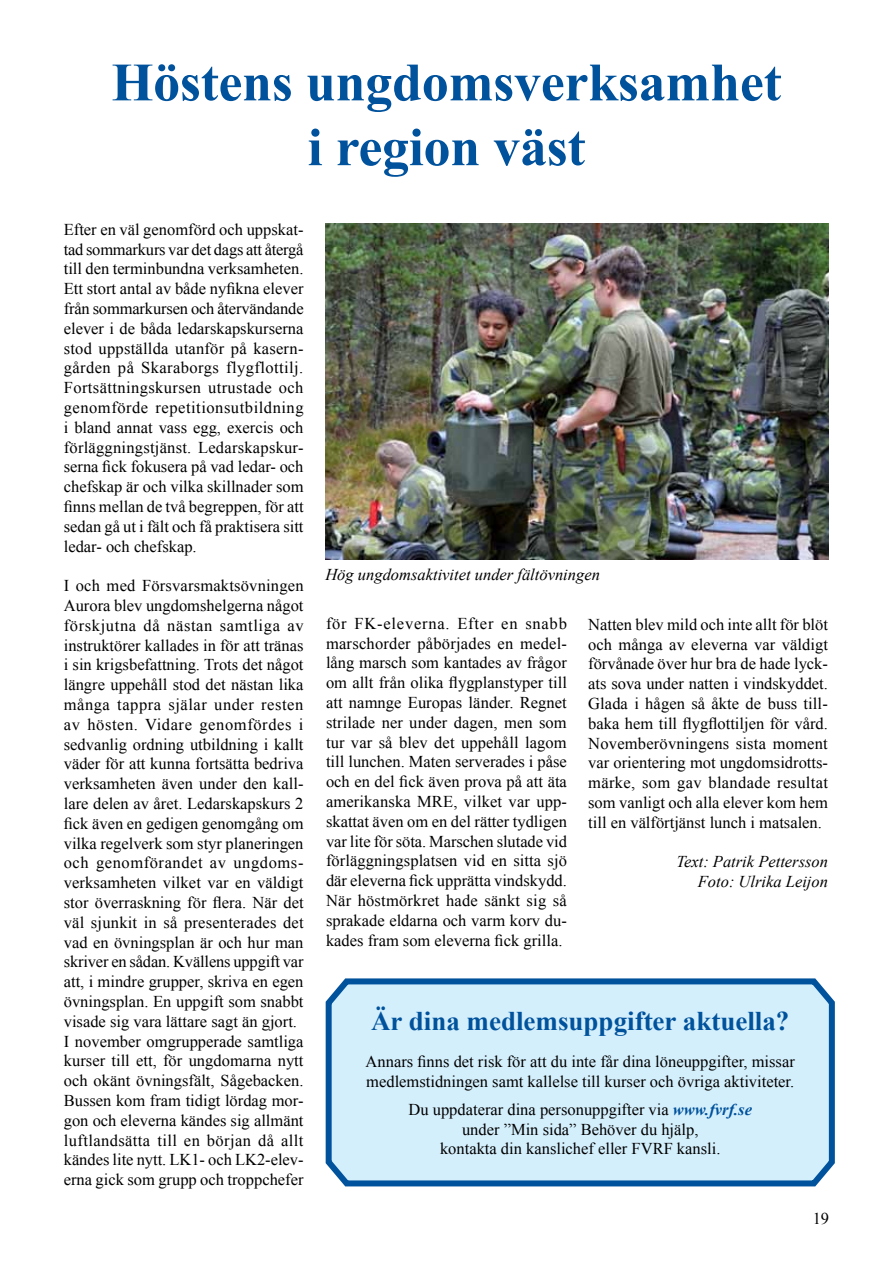
<style>
.page{position:relative;width:893px;height:1263px;background:#fff}
.page>*{position:absolute;margin:0;border:0;box-sizing:border-box;transform-origin:0 0}
.t1{font:700 54px/64.8px "Times New Roman";letter-spacing:-.005em;color:#00529c;text-align:center}
.t2{font:700 27px "Times New Roman";color:#00529c}
.t3{font:16.5px/19.8px "Times New Roman";color:#000;text-align:justify}
.t4{font:italic 16.5px/19.8px "Times New Roman";color:#000;text-align:right}
.s1{font-weight:700;font-style:italic;color:#00529c}
</style>
<div class="page">
<img style="left:325px;top:223px;width:504px;height:337px">
<svg style="left:325px;top:978px;width:510px;height:209px;background:#c4e3f4"></svg>
<h1 class="t1" style="left:111px;top:49px;width:672px">Höstens ungdomsverksamhet i region väst</h1>
<p class="t3" style="left:64px;top:219px;width:241px">Efter en väl genomförd och uppskat&shy;tad sommarkurs var det dags att återgå till den terminbundna verksamheten.<br>Ett stort antal av både nyfikna elever från sommarkursen och återvändande elever i de båda ledarskapskurserna stod uppställda utanför på kasern&shy;gården på Skaraborgs flygflottilj.<br>Fortsättningskursen utrustade och genomförde repetitionsutbildning i bland annat vass egg, exercis och förläggningstjänst. Ledarskapskur&shy;serna fick fokusera på vad ledar- och chefskap är och vilka skillnader som finns mellan de två begreppen, för att sedan gå ut i fält och få praktisera sitt ledar- och chefskap.</p>
<p class="t3" style="left:64px;top:575px;width:241px;text-align:left">I och med Försvarsmaktsövningen Aurora blev ungdomshelgerna något förskjutna då nästan samtliga av instruktörer kallades in för att tränas i sin krigsbefattning. Trots det något längre uppehåll stod det nästan lika många tappra själar under resten av hösten. Vidare genomfördes i sedvanlig ordning utbildning i kallt väder för att kunna fortsätta bedriva verksamheten även under den kal - lare delen av året. Ledarskapskurs 2 fick även en gedigen genomgång om vilka regelverk som styr planeringen och genomförandet av ungdoms&shy;verksamheten vilket var en väldigt stor överraskning för flera. När det väl sjunkit in så presenterades det vad en övningsplan är och hur man skriver en sådan. Kvällens uppgift var att, i mindre grupper, skriva en egen övningsplan. En uppgift som snabbt visade sig vara lättare sagt än gjort.<br>I november omgrupperade samtliga kurser till ett, för ungdomarna nytt och okänt övningsfält, Sågebacken.<br>Bussen kom fram tidigt lördag mor&shy;gon och eleverna kändes sig allmänt luftlandsätta till en början då allt kändes lite nytt. LK1- och LK2-elev&shy;erna gick som grupp och troppchefer</p>
<p class="t4" style="left:325px;top:564px;width:276px">Hög ungdomsaktivitet under fältövningen</p>
<p class="t3" style="left:326px;top:613px;width:243px">för FK-eleverna. Efter en snabb marschorder påbörjades en medel&shy;lång marsch som kantades av frågor om allt från olika flygplanstyper till att namnge Europas länder. Regnet strilade ner under dagen, men som tur var så blev det uppehåll lagom till lunchen. Maten serverades i påse och en del fick även prova på att äta amerikanska MRE, vilket var upp&shy;skattat även om en del rätter tydligen var lite för söta. Marschen slutade vid förläggningsplatsen vid en sitta sjö där eleverna fick upprätta vindskydd.<br>När höstmörkret hade sänkt sig så sprakade eldarna och varm korv du&shy;kades fram som eleverna fick grilla.</p>
<p class="t3" style="left:588px;top:614px;width:241px">Natten blev mild och inte allt för blöt och många av eleverna var väldigt förvånade över hur bra de hade lyck&shy;ats sova under natten i vindskyddet.<br>Glada i hågen så åkte de buss till&shy;baka hem till flygflottiljen för vård.<br>Novemberövningens sista moment var orientering mot ungdomsidrotts&shy;märke, som gav blandade resultat som vanligt och alla elever kom hem till en välförtjänst lunch i matsalen.</p>
<p class="t4" style="left:676px;top:852px;width:153px">Text: Patrik Pettersson<br>Foto: Ulrika Leijon</p>
<h2 class="t2" style="left:371px;top:1002px;width:420px">Är dina medlemsuppgifter aktuella?</h2>
<p class="t3" style="left:366px;top:1051px;width:431px">Annars finns det risk för att du inte får dina löneuppgifter, missar medlemstidningen samt kallelse till kurser och övriga aktiviteter.</p>
<p class="t3" style="left:408px;top:1099px;width:345px;text-align:center">Du uppdaterar dina personuppgifter via <span class="s1">www.fvrf.se </span>under ”Min sida” Behöver du hjälp,<br>kontakta din kanslichef eller FVRF kansli.</p>
<p class="t3" style="left:813px;top:1208px;width:18px">19</p>
</div>
